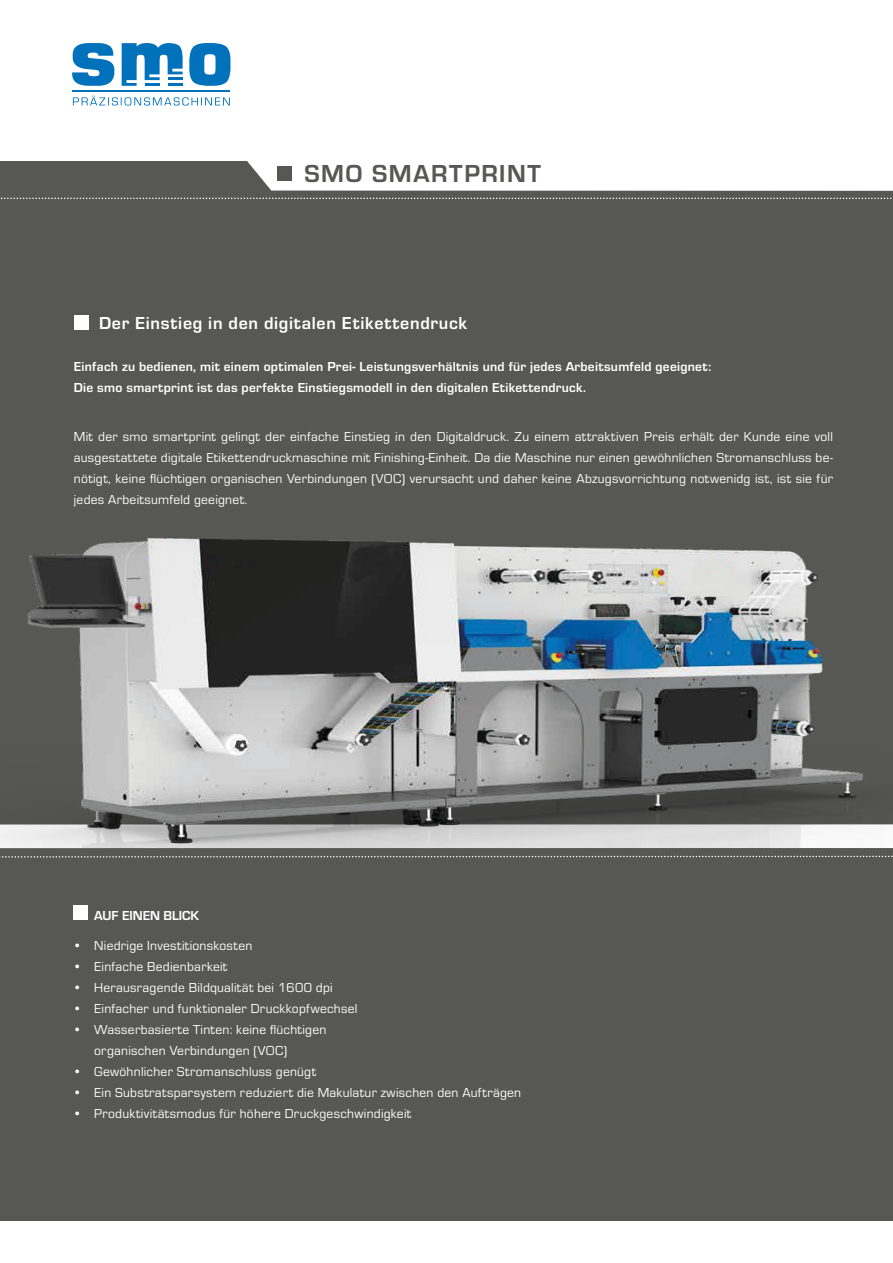
<style>
.page{position:relative;width:893px;height:1263px;background:#fff}
.page>*{position:absolute;margin:0;border:0;box-sizing:border-box;transform-origin:0 0}
.t1{font:700 25.5px "Eurostile";letter-spacing:.06em;color:#575756}
.t2{font:700 18px "Eurostile";letter-spacing:.04em;color:#fff}
.t3{font:13.5px/21px "Eurostile";letter-spacing:.02em;color:#fff;text-align:justify}
.t4{font:700 13.5px "Eurostile";letter-spacing:.02em;color:#fff}
.t5{font:700 13.5px "Eurostile";color:#fff}
</style>
<div class="page">
<hr style="left:73px;top:90px;width:157px;height:2px;background:#0072bc">
<svg style="left:122px;top:43px;width:61px;height:43px"></svg>
<hr style="left:145px;top:83px;width:15px;height:3px;background:#0072bc">
<hr style="left:168px;top:77px;width:15px;height:3px;background:#0072bc">
<svg style="left:72px;top:43px;width:42px;height:43px"></svg>
<svg style="left:189px;top:43px;width:41px;height:43px"></svg>
<svg style="left:73px;top:96px;width:157px;height:10px"></svg>
<div style="left:0;top:162px;width:893px;height:1059px;background:#575756"></div>
<svg style="left:0;top:198px;width:892px;height:1px"></svg>
<svg style="left:0;top:855px;width:893px;height:3px"></svg>
<div style="left:73px;top:905px;width:15px;height:15px;background:#fff"></div>
<div style="left:74px;top:315px;width:15px;height:14px;background:#fff"></div>
<div style="left:247px;top:161px;width:646px;height:30px;background:#fff"></div>
<div style="left:277px;top:167px;width:15px;height:14px;background:#575756"></div>
<img style="left:0;top:538px;width:893px;height:310px">
<p class="t1" style="left:304px;top:155px;width:238px">SMO SMARTPRINT</p>
<p class="t2" style="left:99px;top:310px;width:370px">Der Einstieg in den digitalen Etikettendruck</p>
<p class="t4" style="left:74px;top:357px;width:639px">Einfach zu bedienen, mit einem optimalen Prei- Leistungsverhältnis und für jedes Arbeitsumfeld geeignet:</p>
<p class="t4" style="left:74px;top:378px;width:514px">Die smo smartprint ist das perfekte Einstiegsmodell in den digitalen Etikettendruck.</p>
<p class="t3" style="left:74px;top:426px;width:761px">Mit der smo smartprint gelingt der einfache Einstieg in den Digitaldruck. Zu einem attraktiven Preis erhält der Kunde eine voll ausgestattete digitale Etikettendruckmaschine mit Finishing-Einheit. Da die Maschine nur einen gewöhnlichen Stromanschluss be&shy;nötigt, keine flüchtigen organischen Verbindungen (VOC) verursacht und daher keine Abzugsvorrichtung notwenidg ist, ist sie für jedes Arbeitsumfeld geeignet.</p>
<p class="t5" style="left:94px;top:906px;width:107px">AUF EINEN BLICK</p>
<p class="t3" style="left:73px;top:934px;width:181px">• Niedrige Investitionskosten</p>
<p class="t3" style="left:73px;top:955px;width:156px">• Einfache Bedienbarkeit</p>
<p class="t3" style="left:73px;top:976px;width:261px">• Herausragende Bildqualität bei 1600 dpi</p>
<p class="t3" style="left:73px;top:997px;width:286px">• Einfacher und funktionaler Druckkopfwechsel</p>
<p class="t3" style="left:73px;top:1018px;width:255px">• Wasserbasierte Tinten: keine flüchtigen</p>
<p class="t3" style="left:94px;top:1039px;width:195px">organischen Verbindungen (VOC)</p>
<p class="t3" style="left:73px;top:1060px;width:245px">• Gewöhnlicher Stromanschluss genügt</p>
<p class="t3" style="left:73px;top:1081px;width:450px">• Ein Substratsparsystem reduziert die Makulatur zwischen den Aufträgen</p>
<p class="t3" style="left:73px;top:1102px;width:340px">• Produktivitätsmodus für höhere Druckgeschwindigkeit</p>
</div>
